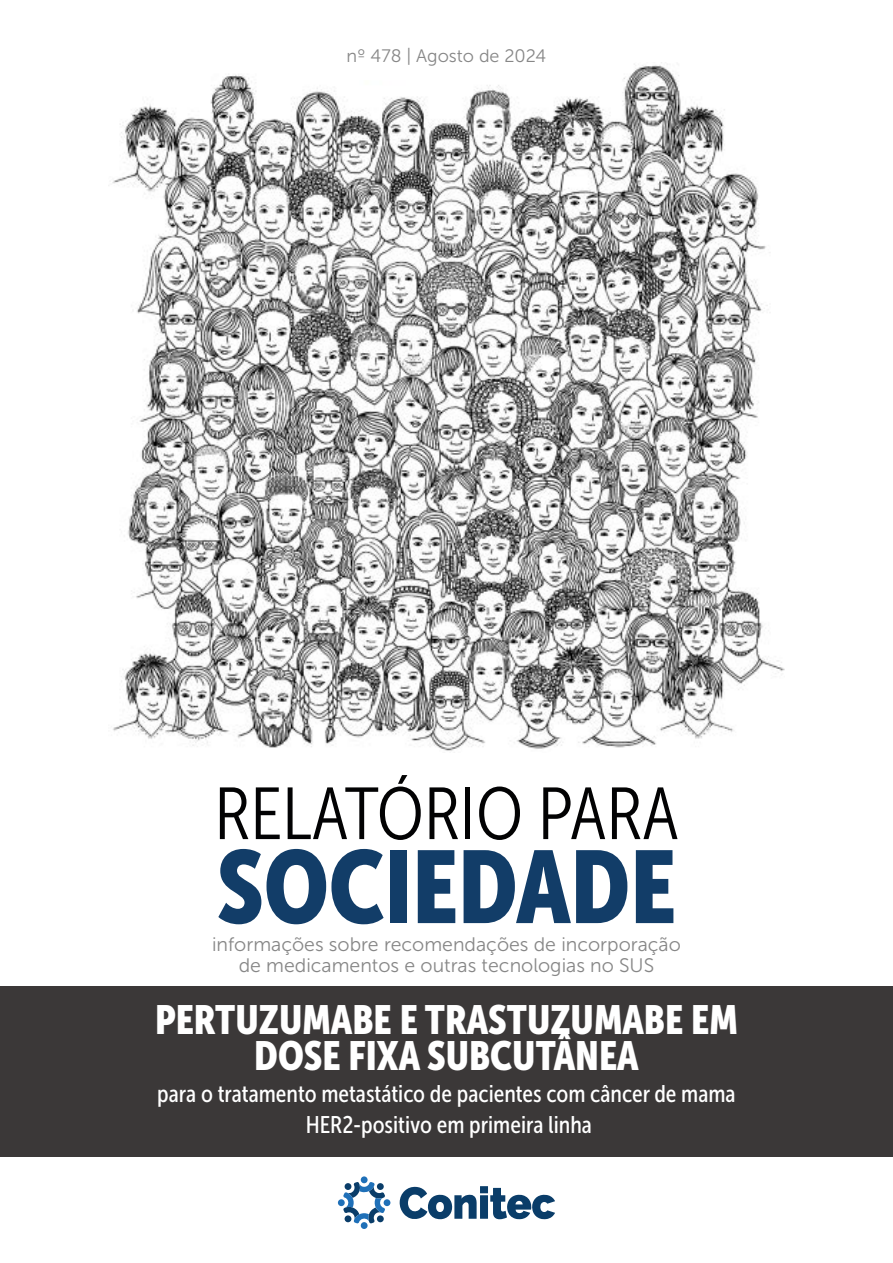
<style>
.page{position:relative;width:893px;height:1263px;background:#fff}
.page>*{position:absolute;margin:0;border:0;box-sizing:border-box;transform-origin:0 0}
.t1{font:102px "Museo Sans Cond 900";color:#123d68}
.t2{font:73.5px "Museo Sans Cond 300";color:#020203}
.t3{font:40.5px/36px "Museo Sans Cond 900";color:#fff;text-align:center}
.t4{font:24px/31.5px "Museo Sans Cond 500";color:#fff;text-align:center}
.t5{font:19.5px/21px "Museo Sans 300";color:#878787;text-align:center}
.t6{font:18px "Museo Sans 300";color:#878787}
</style>
<div class="page">
<img style="left:108px;top:62px;width:677px;height:689px">
<div style="left:271px;top:39px;width:336px;height:41px;background:#fff"></div>
<svg style="left:400px;top:1186px;width:155px;height:33px"></svg>
<div style="left:361px;top:1176px;width:7px;height:7px;background:#1f70b8;border-radius:50%"></div>
<div style="left:384px;top:1199px;width:6px;height:7px;background:#1f70b8;border-radius:50%"></div>
<div style="left:338px;top:1199px;width:7px;height:7px;background:#1f70b8;border-radius:50%"></div>
<div style="left:361px;top:1222px;width:7px;height:7px;background:#1f70b8;border-radius:50%"></div>
<svg style="left:343px;top:1182px;width:42px;height:41px"></svg>
<div style="left:0;top:986px;width:893px;height:171px;background:#3b3838"></div>
<p class="t6" style="left:347px;top:46px;width:201px">nº 478 | Agosto de 2024</p>
<h2 class="t2" style="left:214px;top:774px;width:466px">RELATÓRIO PARA</h2>
<h1 class="t1" style="left:217px;top:829px;width:461px">SOCIEDADE</h1>
<p class="t5" style="left:212px;top:934px;width:470px">informações sobre recomendações de incorporação de medicamentos e outras tecnologias no SUS</p>
<h3 class="t3" style="left:155px;top:1002px;width:584px">PERTUZUMABE E TRASTUZUMABE EM<br>DOSE FIXA SUBCUTÂNEA</h3>
<p class="t4" style="left:157px;top:1078px;width:580px">para o tratamento metastático de pacientes com câncer de mama<br>HER2-positivo em primeira linha</p>
</div>
